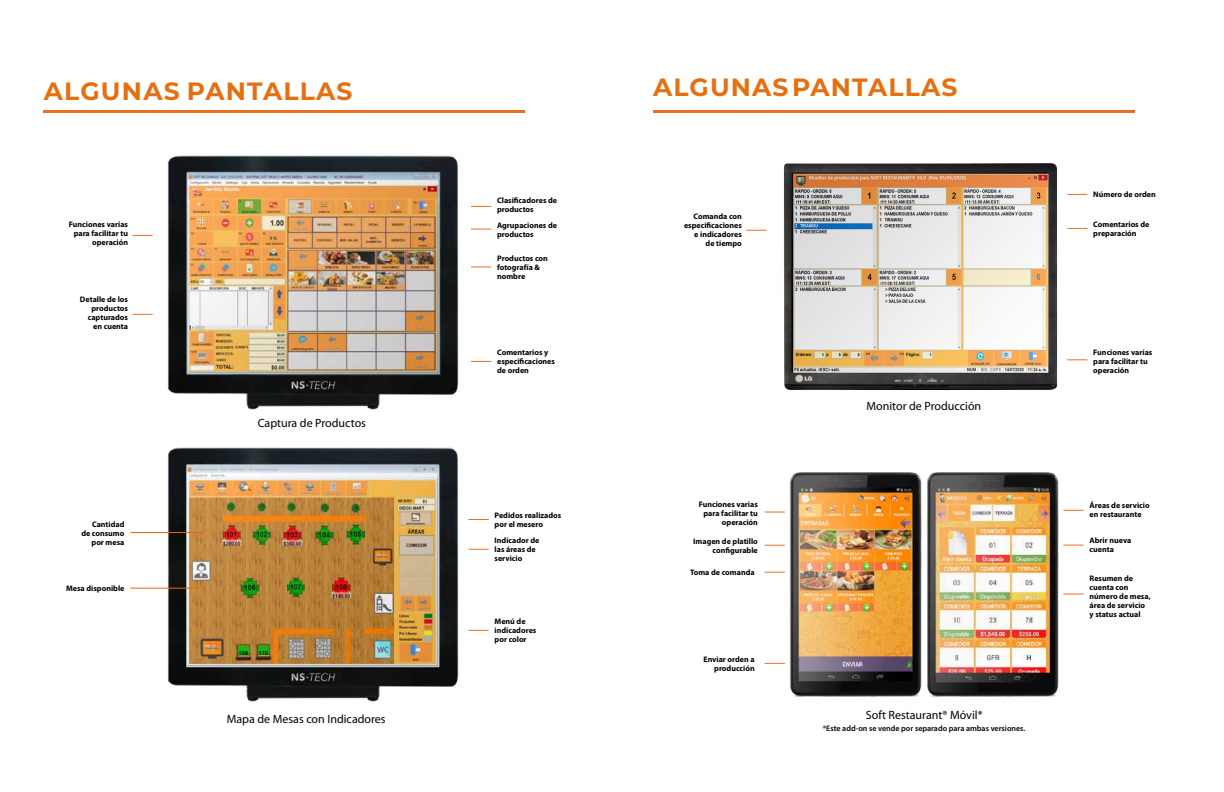
<style>
.page{position:relative;width:1224px;height:792px;background:#fff}
.page>*{position:absolute;margin:0;border:0;box-sizing:border-box;transform-origin:0 0}
.t1{font:700 25px "Montserrat";letter-spacing:.045em;color:#e66f10}
.t2{font:12px "Myriad Pro";color:#000}
.t3{font:700 8px/9px "Myriad Pro";color:#000}
.t4{font:600 8px "Myriad Pro";color:#000}
</style>
<div class="page">
<hr style="left:44px;top:110px;width:481px;height:3px;background:#e86e24">
<img style="left:167px;top:155px;width:292px;height:255px">
<img style="left:159px;top:447px;width:300px;height:255px">
<svg style="left:471px;top:266px;width:20px;height:1px"></svg>
<svg style="left:471px;top:361px;width:20px;height:1px"></svg>
<svg style="left:471px;top:229px;width:20px;height:1px"></svg>
<svg style="left:471px;top:206px;width:20px;height:1px"></svg>
<svg style="left:133px;top:314px;width:20px;height:1px"></svg>
<svg style="left:133px;top:235px;width:20px;height:1px"></svg>
<svg style="left:469px;top:549px;width:20px;height:1px"></svg>
<svg style="left:469px;top:630px;width:20px;height:1px"></svg>
<svg style="left:469px;top:519px;width:20px;height:1px"></svg>
<hr style="left:130px;top:532px;width:74px;height:1px;background:#e9660a">
<hr style="left:130px;top:588px;width:74px;height:1px;background:#e9660a">
<hr style="left:653px;top:110px;width:481px;height:3px;background:#e86e24">
<img style="left:764px;top:472px;width:114px;height:225px">
<img style="left:878px;top:472px;width:206px;height:225px">
<img style="left:784px;top:163px;width:274px;height:227px">
<svg style="left:1067px;top:359px;width:20px;height:1px"></svg>
<svg style="left:765px;top:512px;width:20px;height:1px"></svg>
<svg style="left:765px;top:545px;width:20px;height:1px"></svg>
<svg style="left:765px;top:572px;width:20px;height:1px"></svg>
<svg style="left:765px;top:663px;width:20px;height:1px"></svg>
<svg style="left:1067px;top:194px;width:20px;height:1px"></svg>
<svg style="left:1067px;top:228px;width:20px;height:1px"></svg>
<svg style="left:746px;top:230px;width:21px;height:1px"></svg>
<svg style="left:1063px;top:510px;width:21px;height:1px"></svg>
<svg style="left:1063px;top:545px;width:21px;height:1px"></svg>
<svg style="left:1063px;top:594px;width:21px;height:1px"></svg>
<h1 class="t1" style="left:44px;top:73px;width:310px">ALGUNAS PANTALLAS</h1>
<p class="t3" style="left:69px;top:219px;width:61px;text-align:right">Funciones varias para facilitar tu operación</p>
<p class="t3" style="left:80px;top:294px;width:50px;text-align:right">Detalle de los productos capturados en cuenta</p>
<p class="t3" style="left:81px;top:519px;width:45px;text-align:right">Cantidad de consumo por mesa</p>
<p class="t3" style="left:66px;top:583px;width:60px">Mesa disponible</p>
<h2 class="t2" style="left:258px;top:416px;width:110px">Captura de Productos</h2>
<h2 class="t2" style="left:227px;top:712px;width:160px">Mapa de Mesas con Indicadores</h2>
<p class="t3" style="left:497px;top:195px;width:62px">Clasificadores de productos</p>
<p class="t3" style="left:497px;top:221px;width:61px">Agrupaciones de productos</p>
<p class="t3" style="left:497px;top:254px;width:52px">Productos con fotografía &amp; nombre</p>
<p class="t3" style="left:497px;top:347px;width:59px">Comentarios y especificaciones de orden</p>
<p class="t3" style="left:495px;top:511px;width:68px">Pedidos realizados por el mesero</p>
<p class="t3" style="left:495px;top:536px;width:46px">Indicador de las áreas de servicio</p>
<p class="t3" style="left:495px;top:616px;width:43px">Menú de indicadores por color</p>
<h1 class="t1" style="left:653px;top:69px;width:306px">ALGUNAS PANTALLAS</h1>
<p class="t3" style="left:684px;top:212px;width:59px;text-align:right">Comanda con especificaciones e indicadores de tiempo</p>
<p class="t3" style="left:699px;top:499px;width:61px;text-align:right">Funciones varias para facilitar tu operación</p>
<p class="t3" style="left:693px;top:536px;width:66px;text-align:right">Imagen de platillo configurable</p>
<p class="t3" style="left:690px;top:568px;width:66px">Toma de comanda</p>
<p class="t3" style="left:703px;top:655px;width:53px;text-align:right">Enviar orden a producción</p>
<h2 class="t2" style="left:866px;top:399px;width:116px">Monitor de Producción</h2>
<h2 class="t2" style="left:866px;top:709px;width:118px">Soft Restaurant® Móvil*</h2>
<p class="t4" style="left:823px;top:723px;width:204px">*Este add-on se vende por separado para ambas versiones.</p>
<p class="t3" style="left:1093px;top:189px;width:64px">Número de orden</p>
<p class="t3" style="left:1093px;top:220px;width:58px">Comentarios de preparación</p>
<p class="t3" style="left:1093px;top:347px;width:61px">Funciones varias para facilitar tu operación</p>
<p class="t3" style="left:1090px;top:500px;width:62px">Áreas de servicio en restaurante</p>
<p class="t3" style="left:1090px;top:535px;width:43px">Abrir nueva cuenta</p>
<p class="t3" style="left:1090px;top:574px;width:63px">Resumen de cuenta con número de mesa, área de servicio y status actual</p>
</div>
